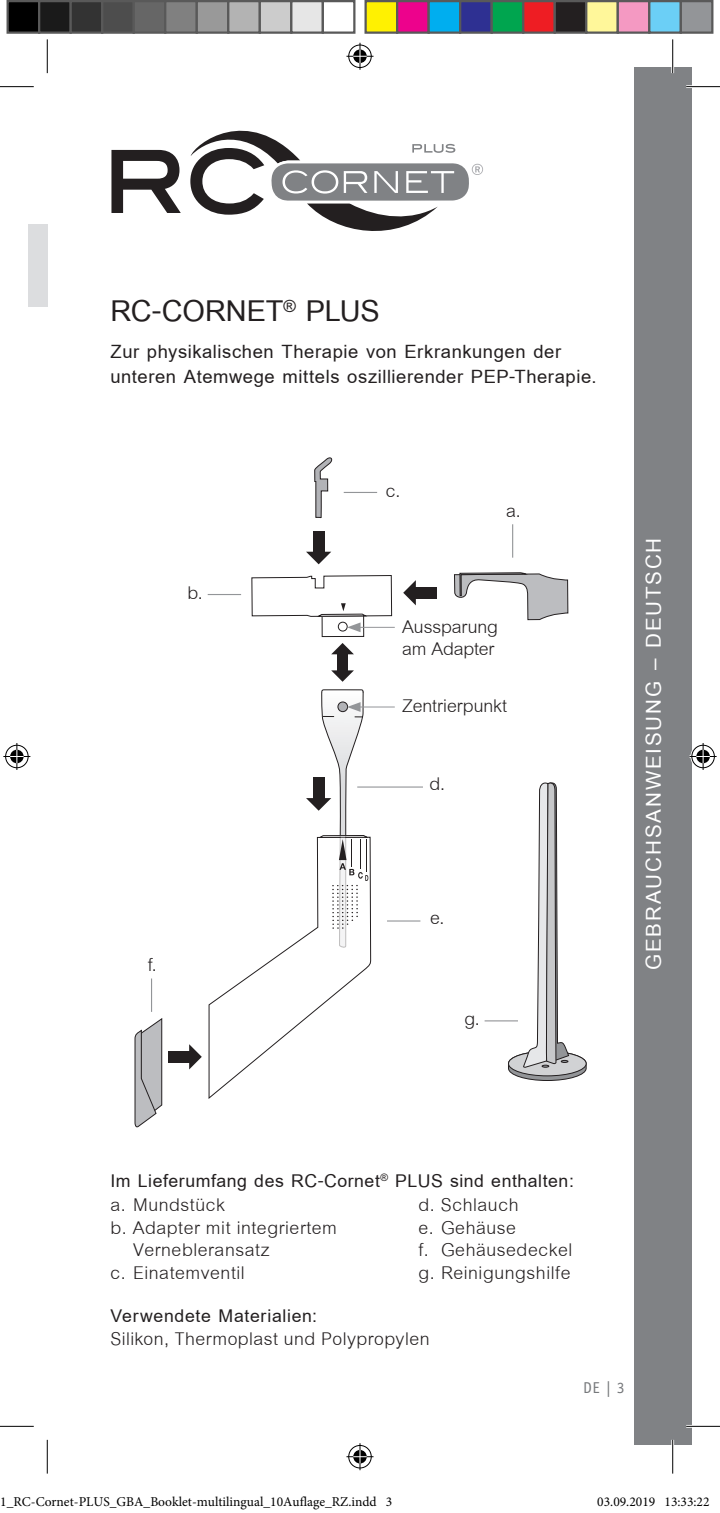
<style>
.page{position:relative;width:720px;height:1513px;background:#fff}
.page>*{position:absolute;margin:0;border:0;box-sizing:border-box;transform-origin:0 0}
.t1{font:700 44.1px "Cordia New";letter-spacing:-.005em;color:#231f20}
.t2{font:700 31.5px "Cordia New";letter-spacing:.055em;color:#fff}
.t3{font:700 28.12px/24.8px "Cordia New";letter-spacing:.02em;color:#231f20}
.t4{font:27px/22.5px "Cordia New";letter-spacing:.02em;color:#231f20}
.t5{font:700 27px "Cordia New";letter-spacing:.02em;color:#231f20}
.t6{font:27px/22.5px "Cordia New";letter-spacing:-.005em;color:#231f20}
.t7{font:15.75px "Officina Sans Std";color:#76787b}
.t8{font:13.5px "Minion Pro";color:#000}
</style>
<div class="page">
<svg style="left:111px;top:130px;width:372px;height:101px"></svg>
<div style="left:28px;top:224px;width:19px;height:83px;background:#dcdddf"></div>
<div style="left:634px;top:67px;width:57px;height:1378px;background:#808285"></div>
<div style="left:312px;top:531px;width:12px;height:25px;background:#231f20"></div>
<svg style="left:306px;top:552px;width:25px;height:12px"></svg>
<svg style="left:314px;top:457px;width:18px;height:61px"></svg>
<div style="left:322px;top:614px;width:42px;height:23px;border:1px solid #231f20"></div>
<svg style="left:454px;top:572px;width:114px;height:49px"></svg>
<div style="left:411px;top:587px;width:25px;height:12px;background:#231f20"></div>
<svg style="left:403px;top:580px;width:13px;height:25px"></svg>
<hr style="left:208px;top:594px;width:33px;height:1px;background:#939598">
<hr style="left:344px;top:492px;width:33px;height:1px;background:#939598">
<hr style="left:512px;top:524px;width:1px;height:34px;background:#939598">
<hr style="left:484px;top:1020px;width:34px;height:1px;background:#939598">
<hr style="left:387px;top:920px;width:33px;height:1px;background:#939598">
<hr style="left:357px;top:786px;width:66px;height:1px;background:#939598">
<svg style="left:331px;top:670px;width:23px;height:12px"></svg>
<div style="left:337px;top:654px;width:11px;height:19px;background:#231f20"></div>
<svg style="left:331px;top:643px;width:23px;height:11px"></svg>
<hr style="left:357px;top:706px;width:38px;height:1px;background:#939598">
<hr style="left:357px;top:627px;width:38px;height:1px;background:#939598">
<svg style="left:251px;top:575px;width:141px;height:57px"></svg>
<hr style="left:151px;top:978px;width:1px;height:34px;background:#939598">
<svg style="left:134px;top:1018px;width:28px;height:109px"></svg>
<div style="left:168px;top:1051px;width:26px;height:12px;background:#231f20"></div>
<svg style="left:189px;top:1044px;width:13px;height:25px"></svg>
<svg style="left:507px;top:782px;width:80px;height:299px"></svg>
<svg style="left:208px;top:689px;width:163px;height:410px"></svg>
<hr style="left:686px;top:85px;width:34px;height:3px;background:#fff">
<hr style="left:686px;top:1425px;width:34px;height:2px;background:#fff">
<hr style="left:671px;top:39px;width:3px;height:34px;background:#fff">
<hr style="left:671px;top:1439px;width:3px;height:34px;background:#fff">
<hr style="left:0;top:86px;width:34px;height:1px;background:#000">
<hr style="left:686px;top:86px;width:34px;height:1px;background:#000">
<hr style="left:0;top:1426px;width:34px;height:1px;background:#000">
<hr style="left:686px;top:1426px;width:34px;height:1px;background:#000">
<hr style="left:47px;top:39px;width:1px;height:34px;background:#000">
<hr style="left:47px;top:1439px;width:1px;height:34px;background:#000">
<hr style="left:672px;top:39px;width:1px;height:34px;background:#000">
<hr style="left:672px;top:1439px;width:1px;height:34px;background:#000">
<svg style="left:346px;top:43px;width:27px;height:27px"></svg>
<svg style="left:346px;top:1443px;width:27px;height:27px"></svg>
<svg style="left:3px;top:743px;width:27px;height:27px"></svg>
<svg style="left:689px;top:743px;width:27px;height:27px"></svg>
<div style="left:8px;top:1px;width:31px;height:32px;background:#000"></div>
<div style="left:7px;top:0;width:33px;height:34px;border:2px solid #595959"></div>
<div style="left:39px;top:1px;width:32px;height:32px;background:#1a1a1a"></div>
<div style="left:38px;top:0;width:34px;height:34px;border:2px solid #595959"></div>
<div style="left:71px;top:1px;width:31px;height:32px;background:#333"></div>
<div style="left:70px;top:0;width:33px;height:34px;border:2px solid #595959"></div>
<div style="left:102px;top:1px;width:32px;height:32px;background:#4d4d4d"></div>
<div style="left:101px;top:0;width:34px;height:34px;border:2px solid #595959"></div>
<div style="left:134px;top:1px;width:31px;height:32px;background:#666"></div>
<div style="left:133px;top:0;width:33px;height:34px;border:2px solid #595959"></div>
<div style="left:165px;top:1px;width:32px;height:32px;background:#808080"></div>
<div style="left:164px;top:0;width:34px;height:34px;border:2px solid #595959"></div>
<div style="left:197px;top:1px;width:31px;height:32px;background:#999"></div>
<div style="left:196px;top:0;width:33px;height:34px;border:2px solid #595959"></div>
<div style="left:228px;top:1px;width:32px;height:32px;background:#b3b3b3"></div>
<div style="left:227px;top:0;width:34px;height:34px;border:2px solid #595959"></div>
<div style="left:260px;top:1px;width:31px;height:32px;background:#ccc"></div>
<div style="left:259px;top:0;width:33px;height:34px;border:2px solid #595959"></div>
<div style="left:291px;top:1px;width:32px;height:32px;background:#e6e6e6"></div>
<div style="left:290px;top:0;width:34px;height:34px;border:2px solid #595959"></div>
<div style="left:322px;top:0;width:33px;height:34px;border:2px solid #595959"></div>
<div style="left:365px;top:1px;width:32px;height:32px;background:#fff101"></div>
<div style="left:364px;top:0;width:34px;height:34px;border:2px solid #595959"></div>
<div style="left:397px;top:1px;width:31px;height:32px;background:#ed028c"></div>
<div style="left:396px;top:0;width:34px;height:34px;border:2px solid #595959"></div>
<div style="left:428px;top:1px;width:32px;height:32px;background:#00aeef"></div>
<div style="left:427px;top:0;width:34px;height:34px;border:2px solid #595959"></div>
<div style="left:460px;top:1px;width:31px;height:32px;background:#2e3092"></div>
<div style="left:459px;top:0;width:34px;height:34px;border:2px solid #595959"></div>
<div style="left:491px;top:1px;width:32px;height:32px;background:#00a54f"></div>
<div style="left:490px;top:0;width:34px;height:34px;border:2px solid #595959"></div>
<div style="left:523px;top:1px;width:31px;height:32px;background:#ee1d23"></div>
<div style="left:522px;top:0;width:34px;height:34px;border:2px solid #595959"></div>
<div style="left:554px;top:1px;width:32px;height:32px;background:#231f20"></div>
<div style="left:553px;top:0;width:34px;height:34px;border:2px solid #595959"></div>
<div style="left:586px;top:1px;width:31px;height:32px;background:#fff79a"></div>
<div style="left:585px;top:0;width:34px;height:34px;border:2px solid #595959"></div>
<div style="left:617px;top:1px;width:32px;height:32px;background:#f499c2"></div>
<div style="left:616px;top:0;width:34px;height:34px;border:2px solid #595959"></div>
<div style="left:649px;top:1px;width:31px;height:32px;background:#6bcff6"></div>
<div style="left:648px;top:0;width:34px;height:34px;border:2px solid #595959"></div>
<div style="left:680px;top:1px;width:32px;height:32px;background:#939598"></div>
<div style="left:679px;top:0;width:34px;height:34px;border:2px solid #595959"></div>
<div style="left:597px;top:1497px;width:6px;height:9px;border:1px solid #fff;border-radius:50%"></div>
<svg style="left:598px;top:1497px;width:5px;height:9px"></svg>
<h1 class="t1" style="left:110px;top:285px;width:271px">RC-CORNET<sup>®</sup> PLUS</h1>
<p class="t3" style="left:110px;top:340px;width:487px">Zur physikalischen Therapie von Erkrankungen der unteren Atemwege mittels oszillierender PEP-Therapie.</p>
<p class="t4" style="left:187px;top:582px;width:17px">b.</p>
<p class="t4" style="left:148px;top:954px;width:11px">f.</p>
<p class="t4" style="left:386px;top:480px;width:16px">c.</p>
<p class="t4" style="left:506px;top:500px;width:16px">a.</p>
<p class="t6" style="left:402px;top:616px;width:97px">Aussparung am Adapter</p>
<p class="t6" style="left:402px;top:695px;width:106px">Zentrierpunkt</p>
<p class="t4" style="left:429px;top:773px;width:17px">d.</p>
<p class="t4" style="left:430px;top:907px;width:16px">e.</p>
<p class="t4" style="left:464px;top:1008px;width:17px">g.</p>
<p class="t2" style="left:634px;top:970px;width:434px;rotate:-90deg">GEBRAUCHSANWEISUNG – DEUTSCH</p>
<p class="t5" style="left:110px;top:1165px;width:465px">Im Lieferumfang des RC-Cornet<sup>®</sup> PLUS sind enthalten:</p>
<p class="t4" style="left:110px;top:1194px;width:116px">a. Mundstück</p>
<p class="t4" style="left:110px;top:1217px;width:228px">b. Adapter mit integriertem</p>
<p class="t4" style="left:133px;top:1239px;width:138px">Vernebleransatz</p>
<p class="t4" style="left:110px;top:1262px;width:136px">c. Einatemventil</p>
<p class="t4" style="left:418px;top:1194px;width:155px">d. Schlauch<br>e. Gehäuse<br>f. Gehäusedeckel g. Reinigungshilfe</p>
<p class="t5" style="left:110px;top:1300px;width:208px">Verwendete Materialien:</p>
<p class="t4" style="left:110px;top:1328px;width:320px">Silikon, Thermoplast und Polypropylen</p>
<p class="t7" style="left:583px;top:1378px;width:43px">DE | 3</p>
<p class="t8" style="left:0;top:1493px;width:393px">1_RC-Cornet-PLUS_GBA_Booklet-multilingual_10Auflage_RZ.indd 3</p>
<p class="t8" style="left:597px;top:1493px;width:114px">03.09.2019 13:33:22</p>
</div>
